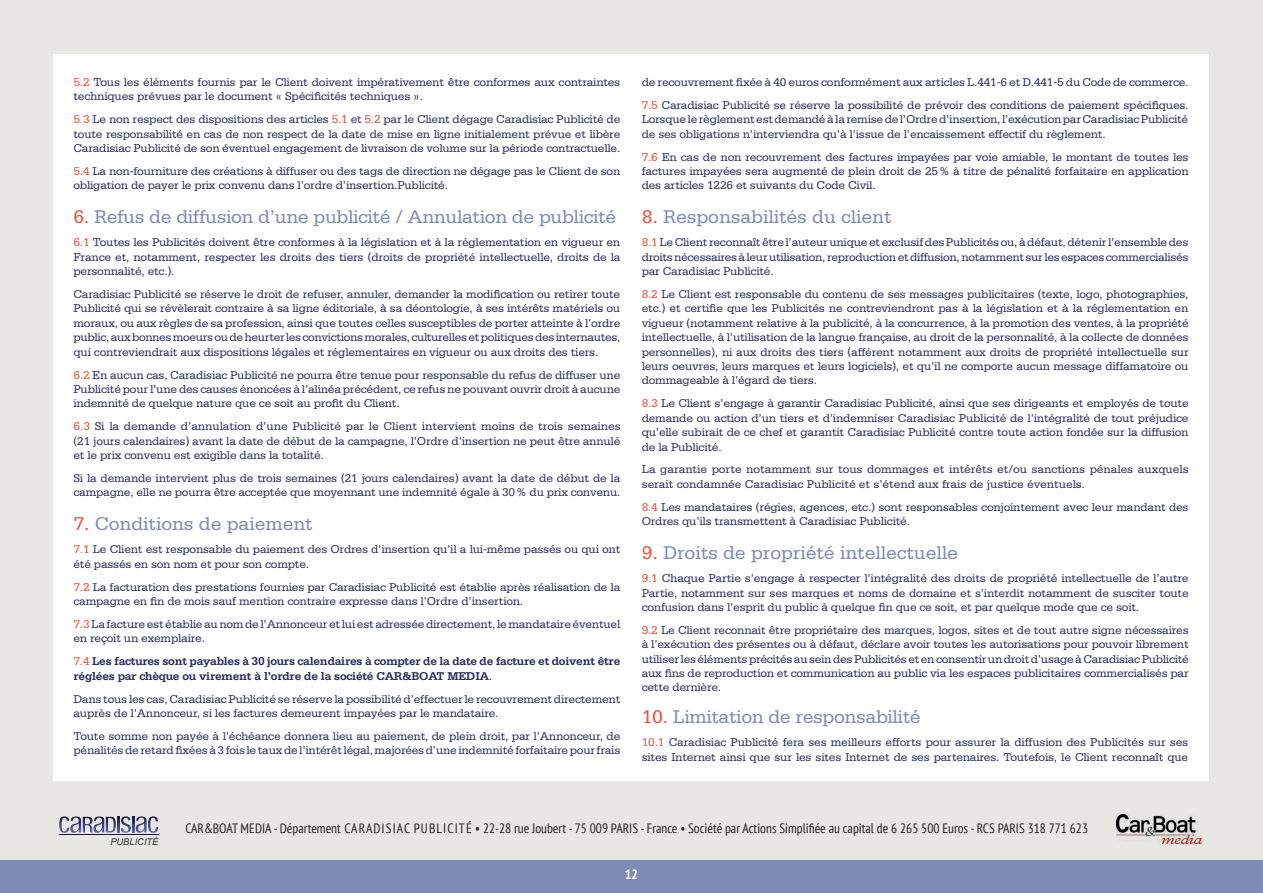
<style>
.page{position:relative;width:1263px;height:893px;background:#e8e7e4}
.page>*{position:absolute;margin:0;border:0;box-sizing:border-box;transform-origin:0 0}
.t1{font:19.5px "Serifa";letter-spacing:-.02em;color:#7d8bb5}
.t2{font:condensed 13.5px "PT Sans";color:#231f20}
.t3{font:700 condensed 13.5px "PT Sans";color:#fff}
.t4{font:12px/14.4px "Serifa";letter-spacing:-.02em;color:#2a315e}
.t5{font:700 12px/14.4px "Serifa";letter-spacing:-.02em;color:#2a315e}
.t6{font:italic 9.3px "Arial";color:#383839}
.s1{color:#ef4e35}
.s2{font-weight:400;color:#ef4e35}
.s3{font-weight:400}
</style>
<div class="page">
<div style="left:0;top:860px;width:1263px;height:33px;background:#7d8bb5"></div>
<img style="left:1116px;top:814px;width:85px;height:31px">
<hr style="left:59px;top:834px;width:99px;height:1px;background:#1d1244">
<svg style="left:59px;top:816px;width:99px;height:17px"></svg>
<div style="left:53px;top:54px;width:1156px;height:726px;background:#fff"></div>
<p class="t4" style="left:74px;top:75px;width:548px"><span class="s1">5.2</span> Tous les éléments fournis par le Client doivent impérativement être conformes aux contraintes techniques prévues par le document « Spécificités techniques ».</p>
<p class="t4" style="left:74px;top:112px;width:548px;text-align:justify"><span class="s1">5.3</span> Le non respect des dispositions des articles <span class="s1">5.1</span> et <span class="s1">5.2</span> par le Client dégage Caradisiac Publicité de toute responsabilité en cas de non respect de la date de mise en ligne initialement prévue et libère Caradisiac Publicité de son éventuel engagement de livraison de volume sur la période contractuelle.</p>
<p class="t4" style="left:74px;top:164px;width:548px"><span class="s1">5.4</span> La non-fourniture des créations à diffuser ou des tags de direction ne dégage pas le Client de son obligation de payer le prix convenu dans l’ordre d’insertion.Publicité.</p>
<h1 class="t1" style="left:74px;top:206px;width:544px"><span class="s1">6.</span> Refus de diffusion d’une publicité / Annulation de publicité</h1>
<p class="t4" style="left:74px;top:235px;width:549px;text-align:justify"><span class="s1">6.1</span> Toutes les Publicités doivent être conformes à la législation et à la réglementation en vigueur en France et, notamment, respecter les droits des tiers (droits de propriété intellectuelle, droits de la personnalité, etc.).</p>
<p class="t4" style="left:74px;top:287px;width:548px;text-align:justify">Caradisiac Publicité se réserve le droit de refuser, annuler, demander la modification ou retirer toute Publicité qui se révèlerait contraire à sa ligne éditoriale, à sa déontologie, à ses intérêts matériels ou moraux, ou aux règles de sa profession, ainsi que toutes celles susceptibles de porter atteinte à l’ordre public, aux bonnes moeurs ou de heurter les convictions morales, culturelles et politiques des internautes, qui contreviendrait aux dispositions légales et réglementaires en vigueur ou aux droits des tiers.</p>
<p class="t4" style="left:74px;top:367px;width:548px;text-align:justify"><span class="s1">6.2</span> En aucun cas, Caradisiac Publicité ne pourra être tenue pour responsable du refus de diffuser une Publicité pour l’une des causes énoncées à l’alinéa précédent, ce refus ne pouvant ouvrir droit à aucune indemnité de quelque nature que ce soit au profit du Client.</p>
<p class="t4" style="left:74px;top:419px;width:549px;text-align:justify"><span class="s1">6.3</span> Si la demande d’annulation d’une Publicité par le Client intervient moins de trois semaines (21 jours calendaires) avant la date de début de la campagne, l’Ordre d’insertion ne peut être annulé et le prix convenu est exigible dans la totalité.</p>
<p class="t4" style="left:74px;top:471px;width:548px">Si la demande intervient plus de trois semaines (21 jours calendaires) avant la date de début de la campagne, elle ne pourra être acceptée que moyennant une indemnité égale à 30% du prix convenu.</p>
<h1 class="t1" style="left:74px;top:513px;width:241px"><span class="s1">7.</span> Conditions de paiement</h1>
<p class="t4" style="left:74px;top:542px;width:548px"><span class="s1">7.1</span> Le Client est responsable du paiement des Ordres d’insertion qu’il a lui-même passés ou qui ont été passés en son nom et pour son compte.</p>
<p class="t4" style="left:74px;top:579px;width:548px"><span class="s1">7.2</span> La facturation des prestations fournies par Caradisiac Publicité est établie après réalisation de la campagne en fin de mois sauf mention contraire expresse dans l’Ordre d’insertion.</p>
<p class="t4" style="left:74px;top:617px;width:548px"><span class="s1">7.3</span> La facture est établie au nom de l’Annonceur et lui est adressée directement, le mandataire éventuel en reçoit un exemplaire.</p>
<p class="t5" style="left:74px;top:654px;width:548px"><span class="s2">7.4</span> Les factures sont payables à 30 jours calendaires à compter de la date de facture et doivent être réglées par chèque ou virement à l’ordre de la société CAR&amp;BOAT MEDIA<span class="s3">.</span></p>
<p class="t4" style="left:74px;top:691px;width:548px">Dans tous les cas, Caradisiac Publicité se réserve la possibilité d’effectuer le recouvrement directement auprès de l’Annonceur, si les factures demeurent impayées par le mandataire.</p>
<p class="t4" style="left:74px;top:729px;width:548px">Toute somme non payée à l’échéance donnera lieu au paiement, de plein droit, par l’Annonceur, de pénalités de retard fixées à 3 fois le taux de l’intérêt légal, majorées d’une indemnité forfaitaire pour frais</p>
<p class="t4" style="left:642px;top:71px;width:548px;line-height:23px">de recouvrement fixée à 40 euros conformément aux articles L.441-6 et D.441-5 du Code de commerce.<br><span class="s1">7.5</span> Caradisiac Publicité se réserve la possibilité de prévoir des conditions de paiement spécifiques.</p>
<p class="t4" style="left:642px;top:112px;width:548px">Lorsque le règlement est demandé à la remise de l’Ordre d’insertion, l’exécution par Caradisiac Publicité de ses obligations n’interviendra qu’à l’issue de l’encaissement effectif du règlement.</p>
<p class="t4" style="left:642px;top:149px;width:548px;text-align:justify"><span class="s1">7.6</span> En cas de non recouvrement des factures impayées par voie amiable, le montant de toutes les factures impayées sera augmenté de plein droit de 25% à titre de pénalité forfaitaire en application des articles 1226 et suivants du Code Civil.</p>
<h1 class="t1" style="left:642px;top:206px;width:251px"><span class="s1">8.</span> Responsabilités du client</h1>
<p class="t4" style="left:642px;top:235px;width:548px;text-align:justify"><span class="s1">8.1</span> Le Client reconnaît être l’auteur unique et exclusif des Publicités ou, à défaut, détenir l’ensemble des droits nécessaires à leur utilisation, reproduction et diffusion, notamment sur les espaces commercialisés par Caradisiac Publicité.</p>
<p class="t4" style="left:642px;top:287px;width:548px;text-align:justify"><span class="s1">8.2</span> Le Client est responsable du contenu de ses messages publicitaires (texte, logo, photographies, etc.) et certifie que les Publicités ne contreviendront pas à la législation et à la réglementation en vigueur (notamment relative à la publicité, à la concurrence, à la promotion des ventes, à la propriété intellectuelle, à l’utilisation de la langue française, au droit de la personnalité, à la collecte de données personnelles), ni aux droits des tiers (afférent notamment aux droits de propriété intellectuelle sur leurs oeuvres, leurs marques et leurs logiciels), et qu’il ne comporte aucun message diffamatoire ou dommageable à l’égard de tiers.</p>
<p class="t4" style="left:642px;top:396px;width:548px;text-align:justify"><span class="s1">8.3</span> Le Client s’engage à garantir Caradisiac Publicité, ainsi que ses dirigeants et employés de toute demande ou action d’un tiers et d’indemniser Caradisiac Publicité de l’intégralité de tout préjudice qu’elle subirait de ce chef et garantit Caradisiac Publicité contre toute action fondée sur la diffusion de la Publicité.</p>
<p class="t4" style="left:642px;top:462px;width:548px">La garantie porte notamment sur tous dommages et intérêts et/ou sanctions pénales auxquels serait condamnée Caradisiac Publicité et s’étend aux frais de justice éventuels.</p>
<p class="t4" style="left:642px;top:500px;width:548px"><span class="s1">8.4</span> Les mandataires (régies, agences, etc.) sont responsables conjointement avec leur mandant des<br>Ordres qu’ils transmettent à Caradisiac Publicité.</p>
<h1 class="t1" style="left:642px;top:542px;width:318px"><span class="s1">9.</span> Droits de propriété intellectuelle</h1>
<p class="t4" style="left:642px;top:571px;width:548px;text-align:justify"><span class="s1">9.1</span> Chaque Partie s’engage à respecter l’intégralité des droits de propriété intellectuelle de l’autre Partie, notamment sur ses marques et noms de domaine et s’interdit notamment de susciter toute confusion dans l’esprit du public à quelque fin que ce soit, et par quelque mode que ce soit.</p>
<p class="t4" style="left:642px;top:623px;width:549px;text-align:justify"><span class="s1">9.2</span> Le Client reconnait être propriétaire des marques, logos, sites et de tout autre signe nécessaires à l’exécution des présentes ou à défaut, déclare avoir toutes les autorisations pour pouvoir librement utiliser les éléments précités au sein des Publicités et en consentir un droit d’usage à Caradisiac Publicité aux fins de reproduction et communication au public via les espaces publicitaires commercialisés par cette dernière.</p>
<h1 class="t1" style="left:642px;top:706px;width:280px"><span class="s1">10.</span> Limitation de responsabilité</h1>
<p class="t4" style="left:642px;top:735px;width:548px"><span class="s1">10.1</span> Caradisiac Publicité fera ses meilleurs efforts pour assurer la diffusion des Publicités sur ses sites Internet ainsi que sur les sites Internet de ses partenaires. Toutefois, le Client reconnaît que</p>
<p class="t6" style="left:110px;top:835px;width:50px">PUBLICITÉ</p>
<p class="t2" style="left:185px;top:820px;width:904px">CAR&amp;BOAT MEDIA - Département CARADISIAC PUBLICITÉ • 22-28 rue Joubert - 75 009 PARIS - France • Société par Actions Simplifiée au capital de 6 265 500 Euros - RCS PARIS 318 771 623</p>
<p class="t3" style="left:625px;top:865px;width:14px">12</p>
</div>
